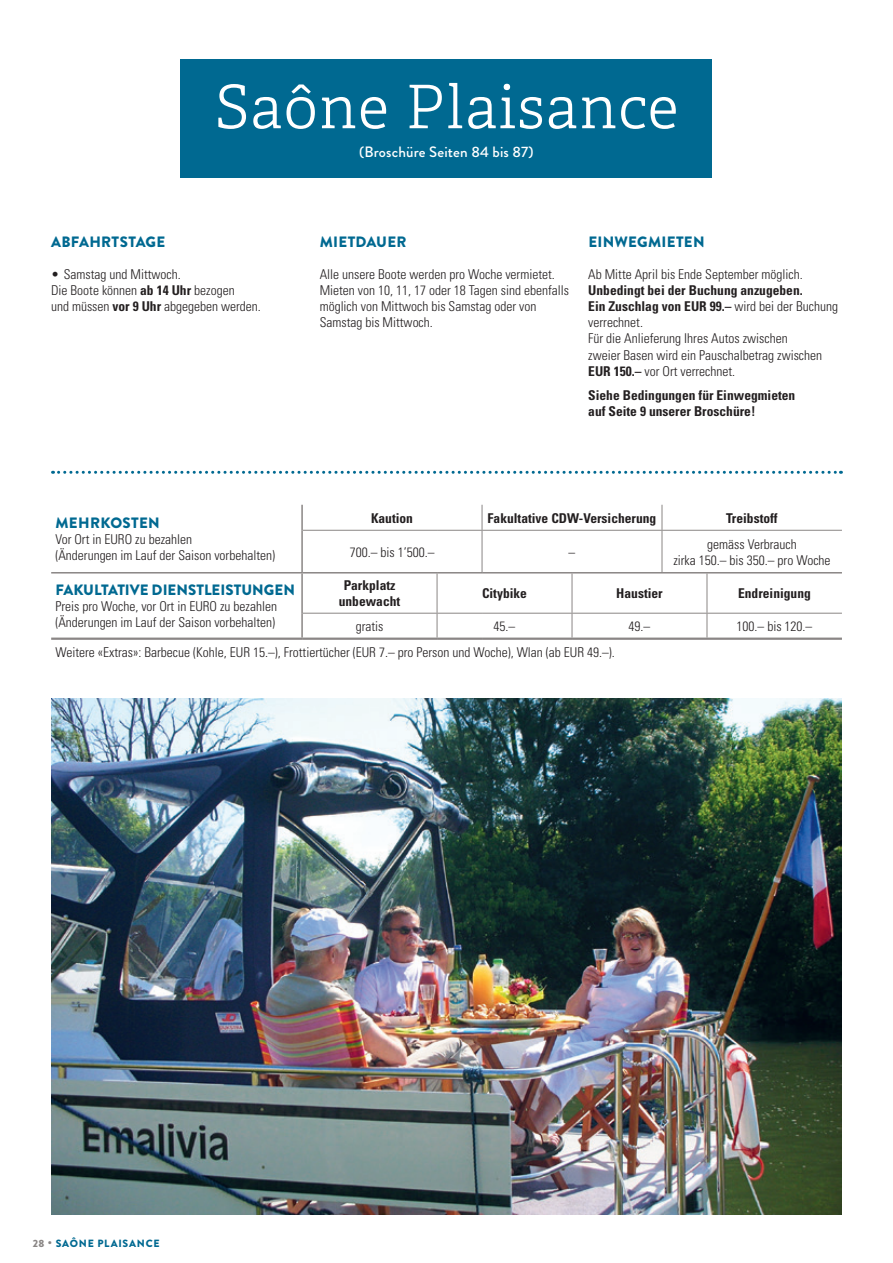
<style>
.page{position:relative;width:893px;height:1263px;background:#fff}
.page>*{position:absolute;margin:0;border:0;box-sizing:border-box;transform-origin:0 0}
.t1{font:300 60px "Adelle";letter-spacing:.025em;color:#fff}
.t2{font:900 15px "Brandon Grotesque";letter-spacing:.01em;color:#006991}
.t3{font:500 15px "Brandon Grotesque";letter-spacing:.01em;color:#fff}
.t4{font:300 condensed 13.5px/16px "Univers";color:#231f20}
.t5{font:700 condensed 13.5px/16px "Univers";color:#231f20}
.t6{font:900 10.5px "Brandon Grotesque";letter-spacing:.07em;color:#006991}
.s1{font-weight:700}
.s2{color:#8a8685}
</style>
<div class="page">
<svg style="left:53px;top:471px;width:788px;height:3px"></svg>
<div style="left:181px;top:60px;width:531px;height:118px;background:#006991"></div>
<img style="left:51px;top:698px;width:791px;height:516px">
<hr style="left:51px;top:572px;width:251px;height:1px;background:#8a8685">
<hr style="left:302px;top:572px;width:135px;height:1px;background:#8a8685">
<hr style="left:437px;top:572px;width:45px;height:1px;background:#8a8685">
<hr style="left:482px;top:572px;width:90px;height:1px;background:#8a8685">
<hr style="left:572px;top:572px;width:90px;height:1px;background:#8a8685">
<hr style="left:662px;top:572px;width:45px;height:1px;background:#8a8685">
<hr style="left:707px;top:572px;width:135px;height:1px;background:#8a8685">
<hr style="left:303px;top:530px;width:134px;height:1px;background:#8a8685">
<hr style="left:437px;top:530px;width:45px;height:1px;background:#8a8685">
<hr style="left:482px;top:530px;width:90px;height:1px;background:#8a8685">
<hr style="left:572px;top:530px;width:90px;height:1px;background:#8a8685">
<hr style="left:662px;top:530px;width:45px;height:1px;background:#8a8685">
<hr style="left:707px;top:530px;width:135px;height:1px;background:#8a8685">
<hr style="left:301px;top:505px;width:2px;height:25px;background:#8a8685">
<hr style="left:301px;top:530px;width:2px;height:42px;background:#8a8685">
<hr style="left:301px;top:573px;width:2px;height:40px;background:#8a8685">
<hr style="left:301px;top:613px;width:2px;height:24px;background:#8a8685">
<svg style="left:482px;top:505px;width:1px;height:25px"></svg>
<svg style="left:662px;top:505px;width:1px;height:25px"></svg>
<hr style="left:482px;top:531px;width:1px;height:41px;background:#8a8685">
<hr style="left:662px;top:531px;width:1px;height:41px;background:#8a8685">
<hr style="left:437px;top:573px;width:1px;height:40px;background:#8a8685">
<hr style="left:572px;top:573px;width:1px;height:40px;background:#8a8685">
<hr style="left:707px;top:573px;width:1px;height:40px;background:#8a8685">
<svg style="left:437px;top:614px;width:1px;height:23px"></svg>
<svg style="left:572px;top:614px;width:1px;height:23px"></svg>
<svg style="left:707px;top:614px;width:1px;height:23px"></svg>
<hr style="left:303px;top:613px;width:134px;height:1px;background:#8a8685">
<hr style="left:437px;top:613px;width:45px;height:1px;background:#8a8685">
<hr style="left:482px;top:613px;width:90px;height:1px;background:#8a8685">
<hr style="left:572px;top:613px;width:90px;height:1px;background:#8a8685">
<hr style="left:662px;top:613px;width:45px;height:1px;background:#8a8685">
<hr style="left:707px;top:613px;width:135px;height:1px;background:#8a8685">
<hr style="left:51px;top:637px;width:251px;height:3px;background:#8a8685">
<hr style="left:302px;top:637px;width:135px;height:3px;background:#8a8685">
<hr style="left:437px;top:637px;width:45px;height:3px;background:#8a8685">
<hr style="left:482px;top:637px;width:90px;height:3px;background:#8a8685">
<hr style="left:572px;top:637px;width:90px;height:3px;background:#8a8685">
<hr style="left:662px;top:637px;width:45px;height:3px;background:#8a8685">
<hr style="left:707px;top:637px;width:135px;height:3px;background:#8a8685">
<h1 class="t1" style="left:215px;top:70px;width:465px">Saône Plaisance</h1>
<p class="t3" style="left:359px;top:141px;width:176px">(Broschüre Seiten 84 bis 87)</p>
<p class="t2" style="left:51px;top:231px;width:116px">ABFAHRTSTAGE</p>
<p class="t4" style="left:51px;top:266px;width:211px">• Samstag und Mittwoch.<br>Die Boote können <span class="s1">ab 14 Uhr</span> bezogen<br>und müssen <span class="s1">vor 9 Uhr</span> abgegeben werden.</p>
<p class="t2" style="left:56px;top:512px;width:106px">MEHRKOSTEN</p>
<p class="t4" style="left:55px;top:531px;width:221px">Vor Ort in EURO zu bezahlen<br>(Änderungen im Lauf der Saison vorbehalten)</p>
<p class="t2" style="left:320px;top:231px;width:88px">MIETDAUER</p>
<p class="t4" style="left:320px;top:266px;width:251px">Alle unsere Boote werden pro Woche vermietet.<br>Mieten von 10, 11, 17 oder 18 Tagen sind ebenfalls möglich von Mittwoch bis Samstag oder von Samstag bis Mittwoch.</p>
<p class="t2" style="left:588px;top:231px;width:118px">EINWEGMIETEN</p>
<p class="t4" style="left:588px;top:266px;width:216px">Ab Mitte April bis Ende September möglich.</p>
<p class="t4" style="left:588px;top:282px;width:251px"><span class="s1">Unbedingt bei der Buchung anzugeben.<br>Ein Zuschlag von EUR 99.–</span> wird bei der Buchung verrechnet.<br>Für die Anlieferung Ihres Autos zwischen<br>zweier Basen wird ein Pauschalbetrag zwischen <span class="s1">EUR 150.–</span> vor Ort verrechnet.</p>
<p class="t5" style="left:588px;top:387px;width:209px">Siehe Bedingungen für Einwegmieten auf Seite 9 unserer Broschüre!</p>
<p class="t5" style="left:371px;top:510px;width:44px">Kaution</p>
<p class="t5" style="left:488px;top:510px;width:170px">Fakultative CDW-Versicherung</p>
<p class="t5" style="left:726px;top:510px;width:53px">Treibstoff</p>
<p class="t4" style="left:350px;top:544px;width:86px">700.– bis 1’500.–</p>
<p class="t4" style="left:569px;top:544px;width:8px">–</p>
<p class="t4" style="left:673px;top:536px;width:159px;text-align:center">gemäss Verbrauch<br>zirka 150.– bis 350.– pro Woche</p>
<p class="t5" style="left:339px;top:577px;width:63px;text-align:center">Parkplatz unbewacht</p>
<p class="t5" style="left:482px;top:585px;width:47px">Citybike</p>
<p class="t5" style="left:616px;top:585px;width:48px">Haustier</p>
<p class="t5" style="left:738px;top:585px;width:74px">Endreinigung</p>
<p class="t4" style="left:356px;top:618px;width:29px">gratis</p>
<p class="t4" style="left:494px;top:618px;width:23px">45.–</p>
<p class="t4" style="left:629px;top:618px;width:23px">49.–</p>
<p class="t4" style="left:737px;top:618px;width:77px">100.– bis 120.–</p>
<p class="t4" style="left:55px;top:644px;width:561px">Weitere «Extras»: Barbecue (Kohle, EUR 15.–), Frottiertücher (EUR 7.– pro Person und Woche), Wlan (ab EUR 49.–).</p>
<p class="t2" style="left:56px;top:579px;width:241px">FAKULTATIVE DIENSTLEISTUNGEN</p>
<p class="t4" style="left:55px;top:598px;width:223px">Preis pro Woche, vor Ort in EURO zu bezahlen (Änderungen im Lauf der Saison vorbehalten)</p>
<p class="t6" style="left:33px;top:1235px;width:128px"><span class="s2">28 •</span> SAÔNE PLAISANCE</p>
</div>
